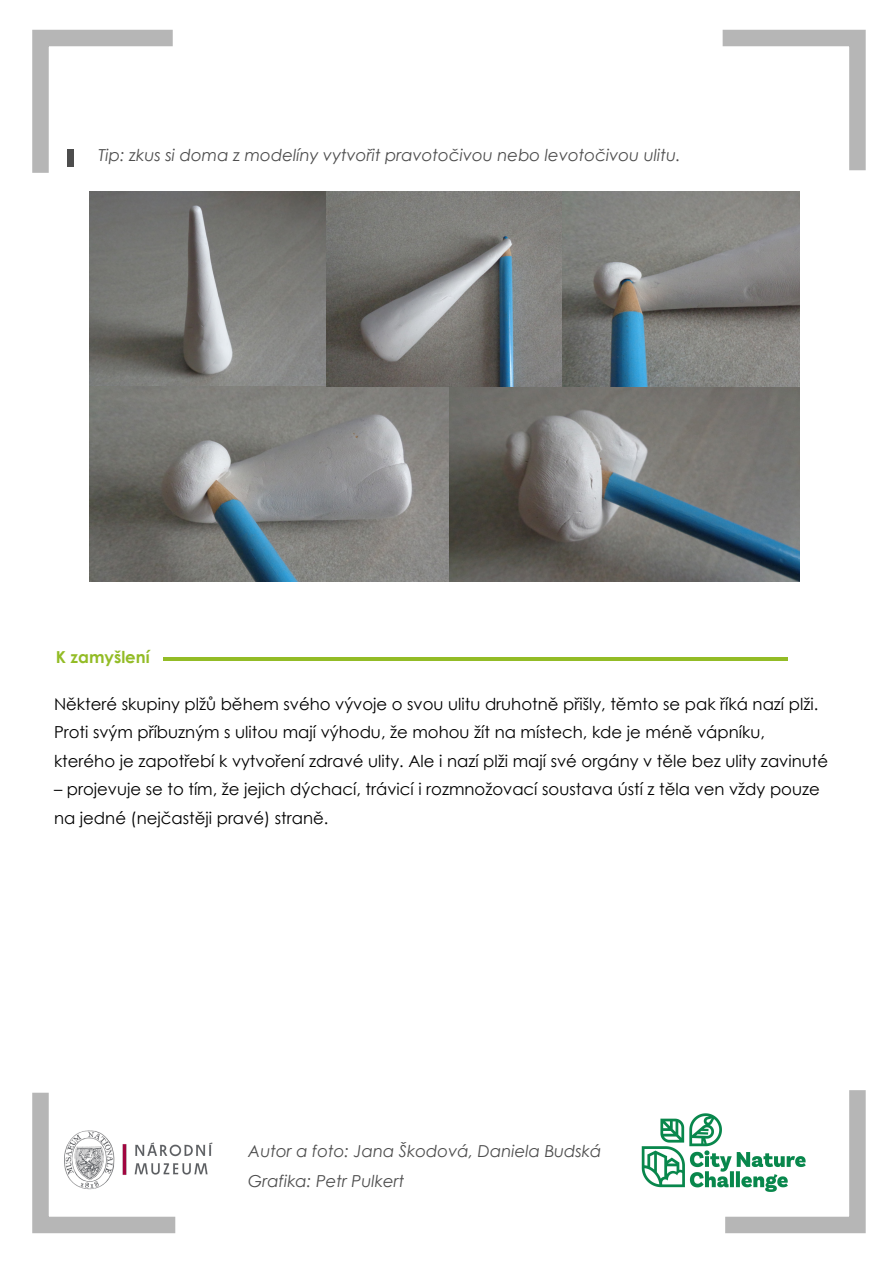
<style>
.page{position:relative;width:893px;height:1263px;background:#fff}
.page>*{position:absolute;margin:0;border:0;box-sizing:border-box;transform-origin:0 0}
.t1{font:16.5px/28.5px "Century Gothic";color:#000}
.t2{font:italic 16.5px/29.2px "Century Gothic";color:#4d4d4d}
.t3{font:700 16.5px "Century Gothic";color:#93bc26}
</style>
<div class="page">
<hr style="left:164px;top:657px;width:624px;height:4px;background:#93bc26">
<img style="left:89px;top:192px;width:237px;height:193px">
<img style="left:89px;top:387px;width:710px;height:195px">
<img style="left:326px;top:192px;width:473px;height:195px">
<svg style="left:32px;top:29px;width:141px;height:144px"></svg>
<svg style="left:722px;top:29px;width:144px;height:142px"></svg>
<svg style="left:725px;top:1090px;width:141px;height:144px"></svg>
<svg style="left:32px;top:1092px;width:144px;height:142px"></svg>
<img style="left:641px;top:1099px;width:203px;height:110px">
<img style="left:57px;top:1122px;width:156px;height:77px">
<p class="t2" style="left:99px;top:141px;width:584px">Tip: zkus si doma z modelíny vytvořit pravotočivou nebo levotočivou ulitu.</p>
<p class="t3" style="left:56px;top:644px;width:96px">K zamyšlení</p>
<p class="t1" style="left:54px;top:689px;width:766px">Některé skupiny plžů během svého vývoje o svou ulitu druhotně přišly, těmto se pak říká nazí plži.<br>Proti svým příbuzným s ulitou mají výhodu, že mohou žít na místech, kde je méně vápníku,</p>
<p class="t1" style="left:54px;top:746px;width:776px">kterého je zapotřebí k vytvoření zdravé ulity. Ale i nazí plži mají své orgány v těle bez ulity zavinuté</p>
<p class="t1" style="left:54px;top:775px;width:767px">– projevuje se to tím, že jejich dýchací, trávicí i rozmnožovací soustava ústí z těla ven vždy pouze na jedné (nejčastěji pravé) straně.</p>
<p class="t2" style="left:248px;top:1136px;width:355px">Autor a foto: Jana Škodová, Daniela Budská<br>Grafika: Petr Pulkert</p>
</div>
